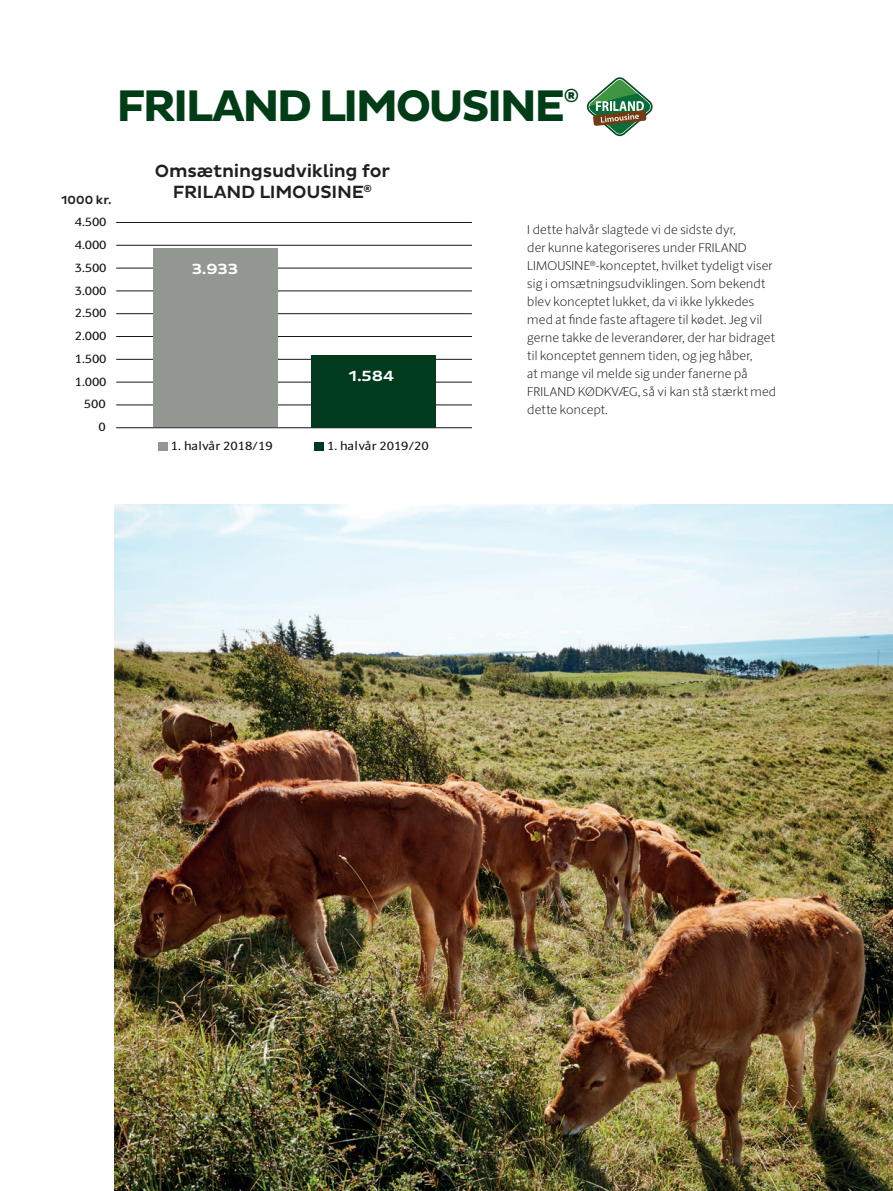
<style>
.page{position:relative;width:893px;height:1191px;background:#fff}
.page>*{position:absolute;margin:0;border:0;box-sizing:border-box;transform-origin:0 0}
.t1{font:700 45px "Pluto Sans";letter-spacing:-.06em;color:#003d17}
.t2{font:700 19.2px "Pluto Sans";color:#003d17}
.t3{font:500 18px/21.6px "Pluto Sans";letter-spacing:-.015em;color:#231f20;text-align:center}
.t4{font:500 15px "Pluto Sans";letter-spacing:-.005em;color:#fff;scale:1.1 1}
.t5{font:100 12.75px/18px "ID Sans Round";letter-spacing:.02em;color:#231f20}
.t6{font:12px "ID Sans Round";letter-spacing:-.005em;color:#171419;scale:1.1 1}
.t7{font:500 12px "Pluto Sans";letter-spacing:.01em;color:#231f20}
</style>
<div class="page">
<img style="left:115px;top:504px;width:778px;height:687px">
<svg style="left:587px;top:77px;width:66px;height:59px"></svg>
<hr style="left:116px;top:222px;width:356px;height:1px;background:#171419">
<hr style="left:116px;top:245px;width:356px;height:1px;background:#171419">
<hr style="left:116px;top:268px;width:356px;height:1px;background:#171419">
<hr style="left:116px;top:291px;width:356px;height:1px;background:#171419">
<hr style="left:116px;top:313px;width:356px;height:1px;background:#171419">
<hr style="left:116px;top:336px;width:356px;height:1px;background:#171419">
<hr style="left:116px;top:359px;width:356px;height:1px;background:#171419">
<hr style="left:116px;top:382px;width:356px;height:1px;background:#171419">
<hr style="left:116px;top:405px;width:356px;height:1px;background:#171419">
<hr style="left:116px;top:427px;width:356px;height:1px;background:#171419">
<div style="left:154px;top:248px;width:124px;height:179px;background:#939792"></div>
<div style="left:159px;top:442px;width:9px;height:9px;background:#939792"></div>
<div style="left:315px;top:442px;width:9px;height:9px;background:#013b1e"></div>
<div style="left:311px;top:355px;width:124px;height:72px;background:#013b1e"></div>
<h1 class="t1" style="left:116px;top:80px;width:450px">FRILAND LIMOUSINE</h1>
<h2 class="t2" style="left:564px;top:85px;width:17px">®</h2>
<p class="t7" style="left:61px;top:193px;width:52px">1000 kr.</p>
<p class="t6" style="left:75px;top:215px;width:31px">4.500</p>
<p class="t6" style="left:75px;top:238px;width:31px">4.000</p>
<p class="t6" style="left:75px;top:261px;width:31px">3.500</p>
<p class="t6" style="left:75px;top:283px;width:31px">3.000</p>
<p class="t6" style="left:75px;top:306px;width:31px">2.500</p>
<p class="t6" style="left:75px;top:329px;width:31px">2.000</p>
<p class="t6" style="left:75px;top:352px;width:31px">1.500</p>
<p class="t6" style="left:75px;top:374px;width:31px">1.000</p>
<p class="t6" style="left:84px;top:397px;width:21px">500</p>
<p class="t6" style="left:98px;top:420px;width:8px">0</p>
<h3 class="t3" style="left:155px;top:160px;width:237px">Omsætningsudvikling for<br>FRILAND LIMOUSINE<sup>®</sup></h3>
<p class="t4" style="left:192px;top:260px;width:44px">3.933</p>
<p class="t4" style="left:349px;top:367px;width:43px">1.584</p>
<p class="t6" style="left:171px;top:439px;width:94px">1. halvår 2018/19</p>
<p class="t6" style="left:327px;top:439px;width:94px">1. halvår 2019/20</p>
<p class="t5" style="left:527px;top:220px;width:250px">I dette halvår slagtede vi de sidste dyr,<br>der kunne kategoriseres under FRILAND LIMOUSINE<sup>®</sup>-konceptet, hvilket tydeligt viser sig i omsætningsudviklingen. Som bekendt blev konceptet lukket, da vi ikke lykkedes med at finde faste aftagere til kødet. Jeg vil gerne takke de leverandører, der har bidraget til konceptet gennem tiden, og jeg håber,<br>at mange vil melde sig under fanerne på FRILAND KØDKVÆG, så vi kan stå stærkt med dette koncept.</p>
</div>
